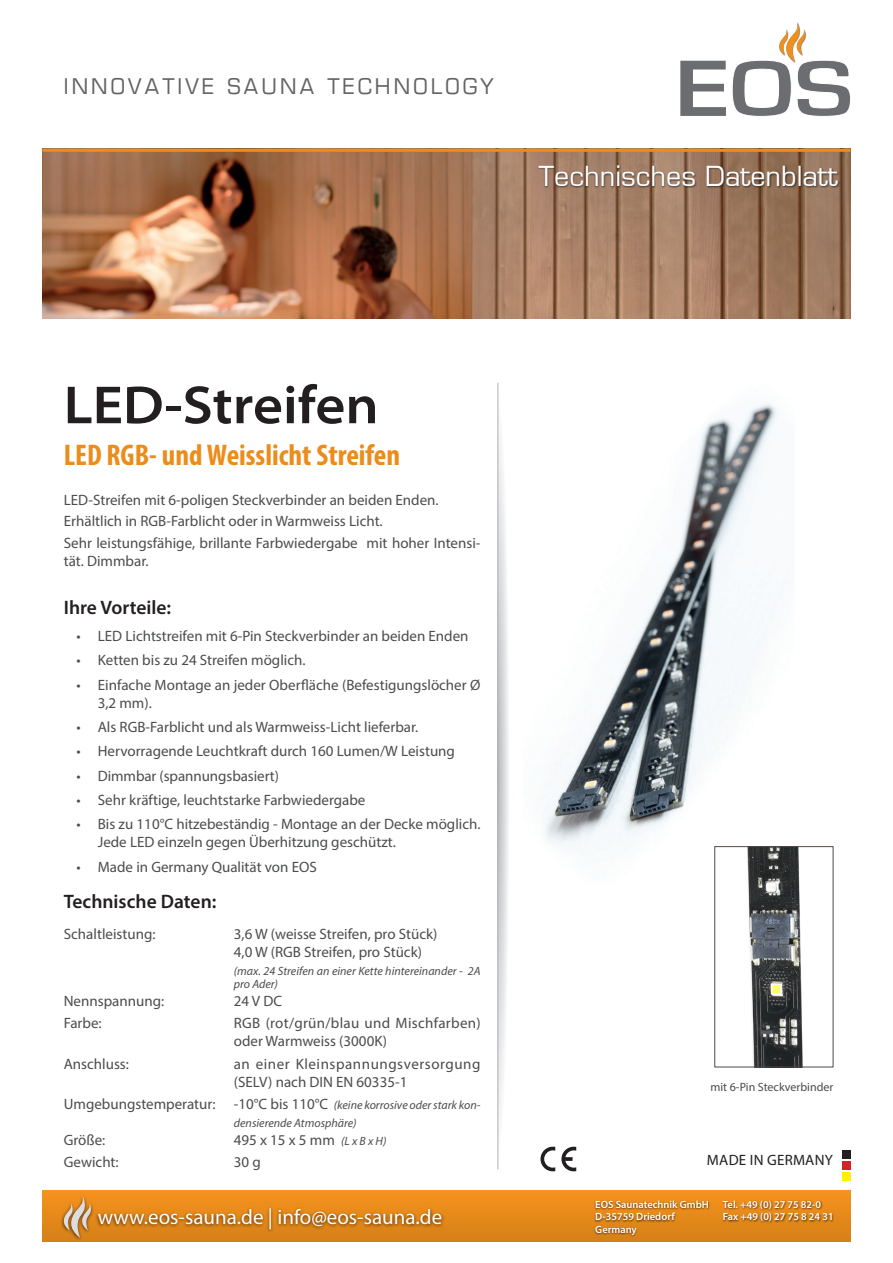
<style>
.page{position:relative;width:893px;height:1263px;background:#fff}
.page>*{position:absolute;margin:0;border:0;box-sizing:border-box;transform-origin:0 0}
.t1{font:600 semi-expanded 54px "Myriad Pro";color:#231f20}
.t2{font:700 condensed 30px "Myriad Pro";color:#eb8c1b}
.t3{font:27px "Eurostile";color:#fff}
.t4{font:21px "Myriad Pro";color:#fff}
.t5{font:21px "Eurostile";letter-spacing:.15em;color:#636366}
.Fließtest{font:600 19.5px "Myriad Pro";color:#231f20}
.t6{font:15px/18px "Myriad Pro";color:#4b4c4d}
.t7{font:15px/18px "Myriad Pro";letter-spacing:.035em;color:#4b4c4d}
.t8{font:15px/18px "Myriad Pro";letter-spacing:.02em;color:#4b4c4d}
.t9{font:15px "Myriad Pro";letter-spacing:.02em;color:#231f20}
.t10{font:italic 12px/13.5px "Myriad Pro";color:#4b4c4d}
.Bullet_Text{font:12px "Myriad Pro";color:#4b4c4d}
.t11{font:600 10.5px "Myriad Pro";color:#fff}
.s1{font-style:italic;font-size:12px}
</style>
<div class="page">
<svg style="left:680px;top:61px;width:46px;height:55px"></svg>
<svg style="left:732px;top:22px;width:118px;height:94px"></svg>
<img style="left:43px;top:152px;width:807px;height:167px">
<hr style="left:43px;top:149px;width:807px;height:3px;background:#eb8c1b">
<div style="left:43px;top:1191px;width:807px;height:51px;background:linear-gradient(to bottom,#f6921d,#d58017)"></div>
<div style="left:95px;top:1206px;width:350px;height:28px;background:#231f20;opacity:.75"></div>
<div style="left:60px;top:1194px;width:34px;height:48px;background:#231f20;opacity:.75"></div>
<svg style="left:61px;top:1195px;width:31px;height:43px"></svg>
<div style="left:594px;top:1199px;width:239px;height:38px;background:#231f20;opacity:.75"></div>
<svg style="left:498px;top:383px;width:10px;height:786px"></svg>
<hr style="left:497px;top:383px;width:1px;height:786px;background:#b2b3b7">
<img style="left:544px;top:403px;width:233px;height:451px">
<div style="left:842px;top:1150px;width:8px;height:9px;background:#231f20"></div>
<div style="left:842px;top:1161px;width:8px;height:9px;background:#d1232a"></div>
<div style="left:842px;top:1172px;width:8px;height:8px;background:#fff101"></div>
<svg style="left:540px;top:1147px;width:15px;height:24px"></svg>
<svg style="left:561px;top:1147px;width:15px;height:24px"></svg>
<img style="left:740px;top:848px;width:63px;height:217px">
<div style="left:714px;top:846px;width:119px;height:221px;border:1px solid #524a47"></div>
<div style="left:537px;top:165px;width:303px;height:24px;background:#231f20;opacity:.75"></div>
<h3 class="t5" style="left:64px;top:74px;width:432px">INNOVATIVE SAUNA TECHNOLOGY</h3>
<p class="t3" style="left:538px;top:160px;width:301px">Technisches Datenblatt</p>
<p class="t1" style="left:64px;top:375px;width:316px">LED-Streifen</p>
<p class="t2" style="left:64px;top:436px;width:338px">LED RGB- und Weisslicht Streifen</p>
<p class="t6" style="left:64px;top:491px;width:376px">LED-Streifen mit 6-poligen Steckverbinder an beiden Enden.</p>
<p class="t6" style="left:64px;top:512px;width:320px">Erhältlich in RGB-Farblicht oder in Warmweiss Licht.</p>
<p class="t6" style="left:64px;top:533px;width:418px">Sehr leistungsfähige, brillante Farbwiedergabe mit hoher Intensi&shy;tät. Dimmbar.</p>
<p class="Fließtest" style="left:64px;top:595px;width:109px">Ihre Vorteile:</p>
<p class="t6" style="left:77px;top:626px;width:393px">• LED Lichtstreifen mit 6-Pin Steckverbinder an beiden Enden</p>
<p class="t6" style="left:77px;top:651px;width:230px">• Ketten bis zu 24 Streifen möglich.</p>
<p class="t6" style="left:98px;top:675px;width:384px;text-indent:-21px">• Einfache Montage an jeder Oberfläche (Befestigungslöcher Ø<br>3,2 mm).</p>
<p class="t6" style="left:77px;top:718px;width:343px">• Als RGB-Farblicht und als Warmweiss-Licht lieferbar.</p>
<p class="t6" style="left:77px;top:742px;width:380px">• Hervorragende Leuchtkraft durch 160 Lumen/W Leistung</p>
<p class="t6" style="left:77px;top:766px;width:204px">• Dimmbar (spannungsbasiert)</p>
<p class="t6" style="left:77px;top:791px;width:290px">• Sehr kräftige, leuchtstarke Farbwiedergabe</p>
<p class="t6" style="left:98px;top:815px;width:384px;text-indent:-21px">• Bis zu 110°C hitzebeständig - Montage an der Decke möglich.<br>Jede LED einzeln gegen Überhitzung geschützt.</p>
<p class="t6" style="left:77px;top:857px;width:242px">• Made in Germany Qualität von EOS</p>
<p class="Fließtest" style="left:64px;top:889px;width:154px">Technische Daten:</p>
<p class="t6" style="left:64px;top:924px;width:93px">Schaltleistung:</p>
<p class="t6" style="left:234px;top:924px;width:205px">3,6 W (weisse Streifen, pro Stück)</p>
<p class="t6" style="left:234px;top:942px;width:190px">4,0 W (RGB Streifen, pro Stück)</p>
<p class="t10" style="left:234px;top:964px;width:248px">(max. 24 Streifen an einer Kette hintereinander - 2A pro Ader)</p>
<p class="t6" style="left:64px;top:992px;width:102px">Nennspannung:</p>
<p class="t6" style="left:234px;top:992px;width:50px">24 V DC</p>
<p class="t6" style="left:64px;top:1014px;width:39px">Farbe:</p>
<p class="t8" style="left:234px;top:1014px;width:248px">RGB (rot/grün/blau und Mischfarben) oder Warmweiss (3000K)</p>
<p class="t6" style="left:64px;top:1054px;width:67px">Anschluss:</p>
<p class="t7" style="left:234px;top:1054px;width:248px">an einer Kleinspannungsversorgung (SELV) nach DIN EN 60335-1</p>
<p class="t6" style="left:64px;top:1095px;width:418px">Umgebungstemperatur: -10°C bis 110°C <span class="s1">(keine korrosive oder stark kon-</span></p>
<p class="t10" style="left:234px;top:1116px;width:124px">densierende Atmosphäre)</p>
<p class="t6" style="left:64px;top:1131px;width:43px">Größe:</p>
<p class="t6" style="left:234px;top:1131px;width:154px">495 x 15 x 5 mm <span class="s1">(L x B x H)</span></p>
<p class="t6" style="left:64px;top:1153px;width:56px">Gewicht:</p>
<p class="t6" style="left:234px;top:1153px;width:28px">30 g</p>
<h3 class="t4" style="left:98px;top:1204px;width:346px">www.eos-sauna.de | info@eos-sauna.de</h3>
<p class="Bullet_Text" style="left:710px;top:1080px;width:124px">mit 6-Pin Steckverbinder</p>
<p class="t9" style="left:707px;top:1150px;width:127px">MADE IN GERMANY</p>
<p class="t11" style="left:595px;top:1197px;width:115px">EOS Saunatechnik GmbH</p>
<p class="t11" style="left:723px;top:1197px;width:100px">Tel. +49 (0) 27 75 82-0</p>
<p class="t11" style="left:595px;top:1210px;width:81px">D-35759 Driedorf</p>
<p class="t11" style="left:723px;top:1210px;width:112px">Fax +49 (0) 27 75 8 24 31</p>
<p class="t11" style="left:595px;top:1222px;width:43px">Germany</p>
</div>
